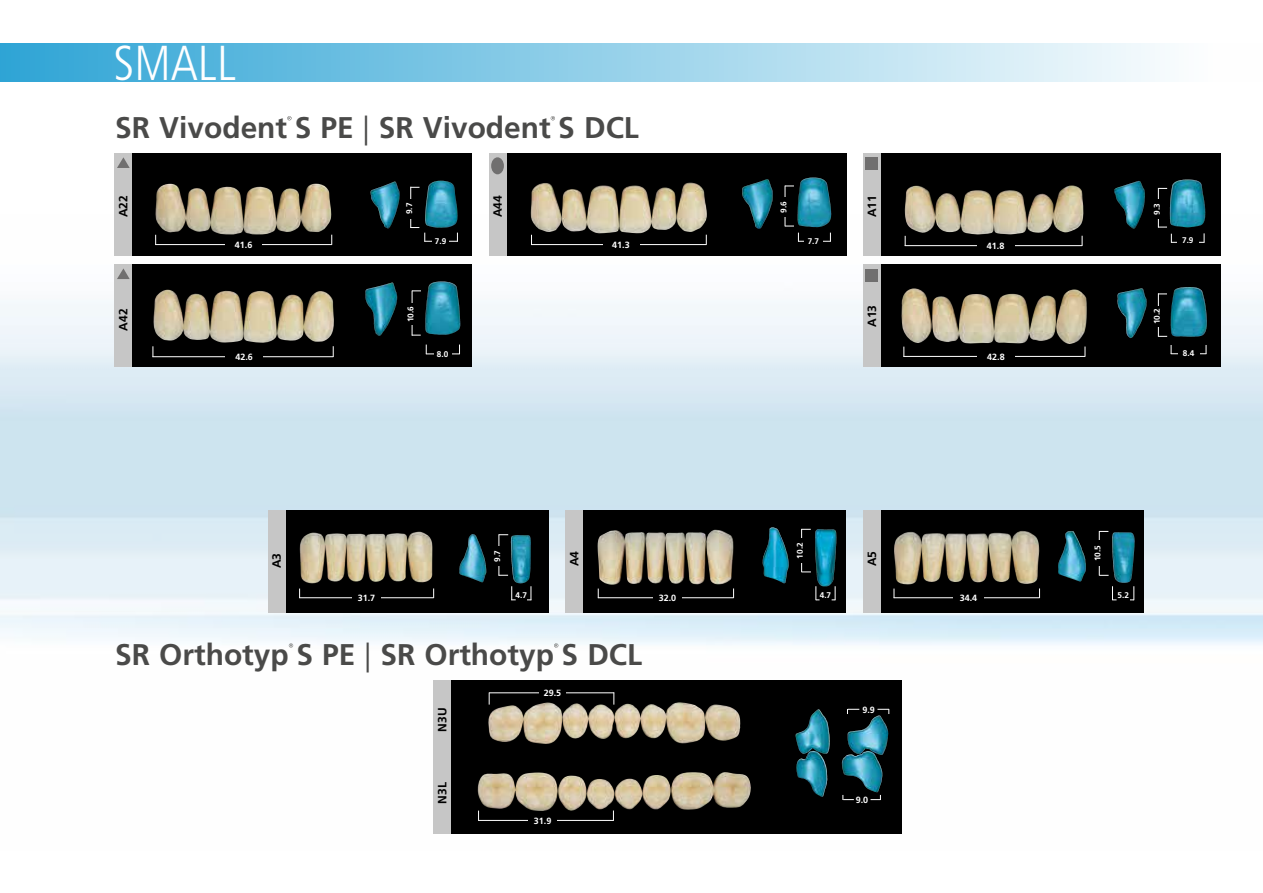
<style>
.page{position:relative;width:1263px;height:893px;background:#fff}
.page>*{position:absolute;margin:0;border:0;box-sizing:border-box;transform-origin:0 0}
.t1{font:300 condensed 49.05px "Frutiger";color:#fff}
.t2{font:700 29.85px "Frutiger";color:#4a4a49}
.t3{font:700 12px "Frutiger";color:#000}
.t4{font:700 9px "Frutiger";color:#fff}
.t5{font:700 8.25px "Frutiger";color:#fff}
.s1{font-weight:300}
</style>
<div class="page">
<img style="left:0;top:215px;width:1263px;height:619px">
<div style="left:0;top:43px;width:1263px;height:39px;background:linear-gradient(to right,#2fa4d5,#fff)"></div>
<div style="left:489px;top:153px;width:357px;height:102px;background:#000"></div>
<img style="left:531px;top:183px;width:176px;height:51px">
<div style="left:489px;top:153px;width:17px;height:102px;background:#c6c6c6"></div>
<hr style="left:531px;top:244px;width:175px;height:1px;background:#fff">
<div style="left:603px;top:241px;width:36px;height:9px;background:#000"></div>
<hr style="left:798px;top:241px;width:33px;height:1px;background:#fff">
<img style="left:797px;top:178px;width:34px;height:49px">
<div style="left:804px;top:238px;width:19px;height:9px;background:#000"></div>
<img style="left:742px;top:180px;width:24px;height:34px">
<hr style="left:785px;top:186px;width:1px;height:40px;background:#fff">
<div style="left:780px;top:197px;width:9px;height:20px;background:#000"></div>
<div style="left:863px;top:153px;width:357px;height:102px;background:#000"></div>
<img style="left:905px;top:185px;width:179px;height:50px">
<div style="left:863px;top:153px;width:17px;height:102px;background:#c6c6c6"></div>
<hr style="left:905px;top:245px;width:177px;height:1px;background:#fff">
<div style="left:977px;top:242px;width:37px;height:9px;background:#000"></div>
<hr style="left:1171px;top:242px;width:33px;height:1px;background:#fff">
<img style="left:1170px;top:180px;width:34px;height:47px">
<div style="left:1177px;top:237px;width:21px;height:11px;background:#000"></div>
<img style="left:1114px;top:181px;width:23px;height:46px">
<hr style="left:1158px;top:188px;width:1px;height:40px;background:#fff">
<div style="left:1154px;top:199px;width:9px;height:20px;background:#000"></div>
<div style="left:115px;top:153px;width:357px;height:102px;background:#000"></div>
<img style="left:155px;top:184px;width:176px;height:51px">
<div style="left:115px;top:153px;width:17px;height:102px;background:#c6c6c6"></div>
<hr style="left:155px;top:244px;width:177px;height:1px;background:#fff">
<div style="left:225px;top:241px;width:37px;height:9px;background:#000"></div>
<img style="left:425px;top:181px;width:31px;height:47px">
<img style="left:370px;top:182px;width:24px;height:26px">
<hr style="left:410px;top:187px;width:1px;height:41px;background:#fff">
<div style="left:406px;top:199px;width:9px;height:20px;background:#000"></div>
<hr style="left:424px;top:241px;width:34px;height:1px;background:#fff">
<svg style="left:410px;top:227px;width:15px;height:15px"></svg>
<div style="left:433px;top:238px;width:16px;height:12px;background:#000"></div>
<svg style="left:287px;top:116px;width:4px;height:4px"></svg>
<svg style="left:551px;top:116px;width:4px;height:4px"></svg>
<svg style="left:289px;top:643px;width:4px;height:5px"></svg>
<svg style="left:554px;top:643px;width:4px;height:5px"></svg>
<div style="left:865px;top:157px;width:13px;height:13px;background:#706f6f"></div>
<div style="left:491px;top:157px;width:13px;height:17px;background:#706f6f;border-radius:50%"></div>
<svg style="left:117px;top:157px;width:13px;height:11px"></svg>
<div style="left:268px;top:510px;width:281px;height:102px;background:#000"></div>
<img style="left:299px;top:532px;width:133px;height:52px">
<div style="left:268px;top:510px;width:18px;height:102px;background:#c6c6c6"></div>
<hr style="left:299px;top:597px;width:135px;height:1px;background:#fff">
<div style="left:352px;top:594px;width:28px;height:9px;background:#000"></div>
<img style="left:511px;top:535px;width:20px;height:48px">
<img style="left:459px;top:535px;width:12px;height:42px">
<hr style="left:498px;top:534px;width:1px;height:42px;background:#fff">
<div style="left:494px;top:546px;width:9px;height:20px;background:#000"></div>
<svg style="left:511px;top:586px;width:5px;height:14px"></svg>
<svg style="left:527px;top:586px;width:5px;height:14px"></svg>
<div style="left:566px;top:510px;width:280px;height:102px;background:#000"></div>
<img style="left:597px;top:530px;width:137px;height:55px">
<div style="left:566px;top:510px;width:17px;height:102px;background:#c6c6c6"></div>
<hr style="left:598px;top:597px;width:136px;height:1px;background:#fff">
<div style="left:653px;top:594px;width:29px;height:9px;background:#000"></div>
<img style="left:815px;top:529px;width:21px;height:57px">
<img style="left:763px;top:527px;width:26px;height:56px">
<hr style="left:801px;top:529px;width:1px;height:43px;background:#fff">
<div style="left:797px;top:538px;width:9px;height:25px;background:#000"></div>
<svg style="left:815px;top:586px;width:4px;height:14px"></svg>
<svg style="left:832px;top:586px;width:4px;height:14px"></svg>
<div style="left:863px;top:510px;width:281px;height:102px;background:#000"></div>
<img style="left:894px;top:531px;width:145px;height:54px">
<div style="left:863px;top:510px;width:18px;height:102px;background:#c6c6c6"></div>
<hr style="left:894px;top:597px;width:146px;height:1px;background:#fff">
<div style="left:953px;top:594px;width:31px;height:9px;background:#000"></div>
<img style="left:1112px;top:532px;width:23px;height:51px">
<img style="left:1058px;top:531px;width:16px;height:48px">
<hr style="left:1099px;top:531px;width:1px;height:44px;background:#fff">
<div style="left:1094px;top:541px;width:10px;height:25px;background:#000"></div>
<svg style="left:1112px;top:586px;width:4px;height:14px"></svg>
<svg style="left:1130px;top:586px;width:4px;height:14px"></svg>
<div style="left:863px;top:264px;width:357px;height:102px;background:#000"></div>
<img style="left:901px;top:288px;width:186px;height:56px">
<div style="left:863px;top:264px;width:17px;height:102px;background:#c6c6c6"></div>
<hr style="left:903px;top:356px;width:182px;height:1px;background:#fff">
<div style="left:977px;top:353px;width:38px;height:9px;background:#000"></div>
<hr style="left:1171px;top:353px;width:35px;height:1px;background:#fff">
<img style="left:1170px;top:287px;width:37px;height:50px">
<div style="left:1178px;top:350px;width:21px;height:12px;background:#000"></div>
<img style="left:1117px;top:289px;width:22px;height:49px">
<hr style="left:1158px;top:293px;width:1px;height:44px;background:#fff">
<div style="left:1154px;top:306px;width:9px;height:21px;background:#000"></div>
<div style="left:865px;top:269px;width:13px;height:12px;background:#706f6f"></div>
<div style="left:115px;top:264px;width:357px;height:102px;background:#000"></div>
<img style="left:153px;top:290px;width:181px;height:53px">
<div style="left:115px;top:264px;width:17px;height:102px;background:#c6c6c6"></div>
<hr style="left:152px;top:356px;width:181px;height:1px;background:#fff">
<div style="left:225px;top:353px;width:38px;height:10px;background:#000"></div>
<hr style="left:426px;top:354px;width:34px;height:1px;background:#fff">
<img style="left:425px;top:281px;width:32px;height:54px">
<img style="left:365px;top:283px;width:26px;height:53px">
<div style="left:434px;top:351px;width:17px;height:6px;background:#000"></div>
<hr style="left:412px;top:291px;width:1px;height:45px;background:#fff">
<div style="left:407px;top:304px;width:9px;height:21px;background:#000"></div>
<svg style="left:117px;top:268px;width:13px;height:11px"></svg>
<div style="left:434px;top:680px;width:467px;height:153px;background:#000"></div>
<img style="left:488px;top:702px;width:252px;height:42px">
<img style="left:477px;top:772px;width:274px;height:39px">
<div style="left:434px;top:680px;width:17px;height:153px;background:#c6c6c6"></div>
<img style="left:795px;top:709px;width:23px;height:45px">
<svg style="left:847px;top:709px;width:12px;height:5px"></svg>
<svg style="left:877px;top:709px;width:12px;height:5px"></svg>
<svg style="left:842px;top:795px;width:12px;height:5px"></svg>
<svg style="left:870px;top:795px;width:11px;height:5px"></svg>
<hr style="left:478px;top:820px;width:135px;height:1px;background:#fff">
<div style="left:529px;top:817px;width:28px;height:9px;background:#000"></div>
<hr style="left:489px;top:692px;width:125px;height:1px;background:#fff">
<svg style="left:613px;top:692px;width:1px;height:13px"></svg>
<svg style="left:489px;top:692px;width:1px;height:13px"></svg>
<div style="left:539px;top:689px;width:27px;height:11px;background:#000"></div>
<h1 class="t1" style="left:113px;top:35px;width:124px">SMALL</h1>
<p class="t2" style="left:115px;top:110px;width:525px">SR Vivodent S PE <span class="s1">|</span> SR Vivodent S DCL</p>
<p class="t3" style="left:491px;top:217px;width:24px;rotate:-90deg">A44</p>
<p class="t3" style="left:116px;top:217px;width:24px;rotate:-90deg">A22</p>
<p class="t5" style="left:1152px;top:215px;width:13px;rotate:-90deg">9.3</p>
<p class="t4" style="left:235px;top:239px;width:19px">41.6</p>
<p class="t5" style="left:779px;top:213px;width:13px;rotate:-90deg">9.6</p>
<p class="t3" style="left:865px;top:217px;width:24px;rotate:-90deg">A11</p>
<p class="t5" style="left:404px;top:214px;width:13px;rotate:-90deg">9.7</p>
<p class="t5" style="left:435px;top:236px;width:13px">7.9</p>
<p class="t5" style="left:808px;top:236px;width:13px">7.7</p>
<p class="t4" style="left:612px;top:239px;width:19px">41.3</p>
<p class="t4" style="left:987px;top:240px;width:19px">41.8</p>
<p class="t5" style="left:1182px;top:235px;width:13px">7.9</p>
<p class="t3" style="left:116px;top:331px;width:24px;rotate:-90deg">A42</p>
<p class="t5" style="left:406px;top:322px;width:18px;rotate:-90deg">10.6</p>
<p class="t3" style="left:865px;top:327px;width:24px;rotate:-90deg">A13</p>
<p class="t5" style="left:1152px;top:324px;width:18px;rotate:-90deg">10.2</p>
<p class="t4" style="left:235px;top:351px;width:19px">42.6</p>
<p class="t5" style="left:437px;top:349px;width:13px">8.0</p>
<p class="t3" style="left:270px;top:568px;width:17px;rotate:-90deg">A3</p>
<p class="t4" style="left:358px;top:593px;width:19px">31.7</p>
<p class="t5" style="left:492px;top:562px;width:13px;rotate:-90deg">9.7</p>
<p class="t5" style="left:516px;top:590px;width:13px">4.7</p>
<p class="t3" style="left:567px;top:566px;width:17px;rotate:-90deg">A4</p>
<p class="t2" style="left:115px;top:637px;width:528px">SR Orthotyp S PE <span class="s1">|</span> SR Orthotyp S DCL</p>
<p class="t4" style="left:544px;top:687px;width:19px">29.5</p>
<p class="t4" style="left:659px;top:593px;width:19px">32.0</p>
<p class="t5" style="left:795px;top:559px;width:18px;rotate:-90deg">10.2</p>
<p class="t5" style="left:820px;top:590px;width:13px">4.7</p>
<p class="t3" style="left:865px;top:566px;width:17px;rotate:-90deg">A5</p>
<p class="t3" style="left:435px;top:732px;width:25px;rotate:-90deg">N3U</p>
<p class="t4" style="left:862px;top:705px;width:14px">9.9</p>
<p class="t3" style="left:435px;top:804px;width:23px;rotate:-90deg">N3L</p>
<p class="t4" style="left:534px;top:815px;width:19px">31.9</p>
<p class="t4" style="left:856px;top:795px;width:14px">9.0</p>
<p class="t4" style="left:987px;top:351px;width:19px">42.8</p>
<p class="t5" style="left:1183px;top:349px;width:13px">8.4</p>
<p class="t4" style="left:960px;top:593px;width:19px">34.4</p>
<p class="t5" style="left:1093px;top:561px;width:18px;rotate:-90deg">10.5</p>
<p class="t5" style="left:1117px;top:590px;width:13px">5.2</p>
</div>
